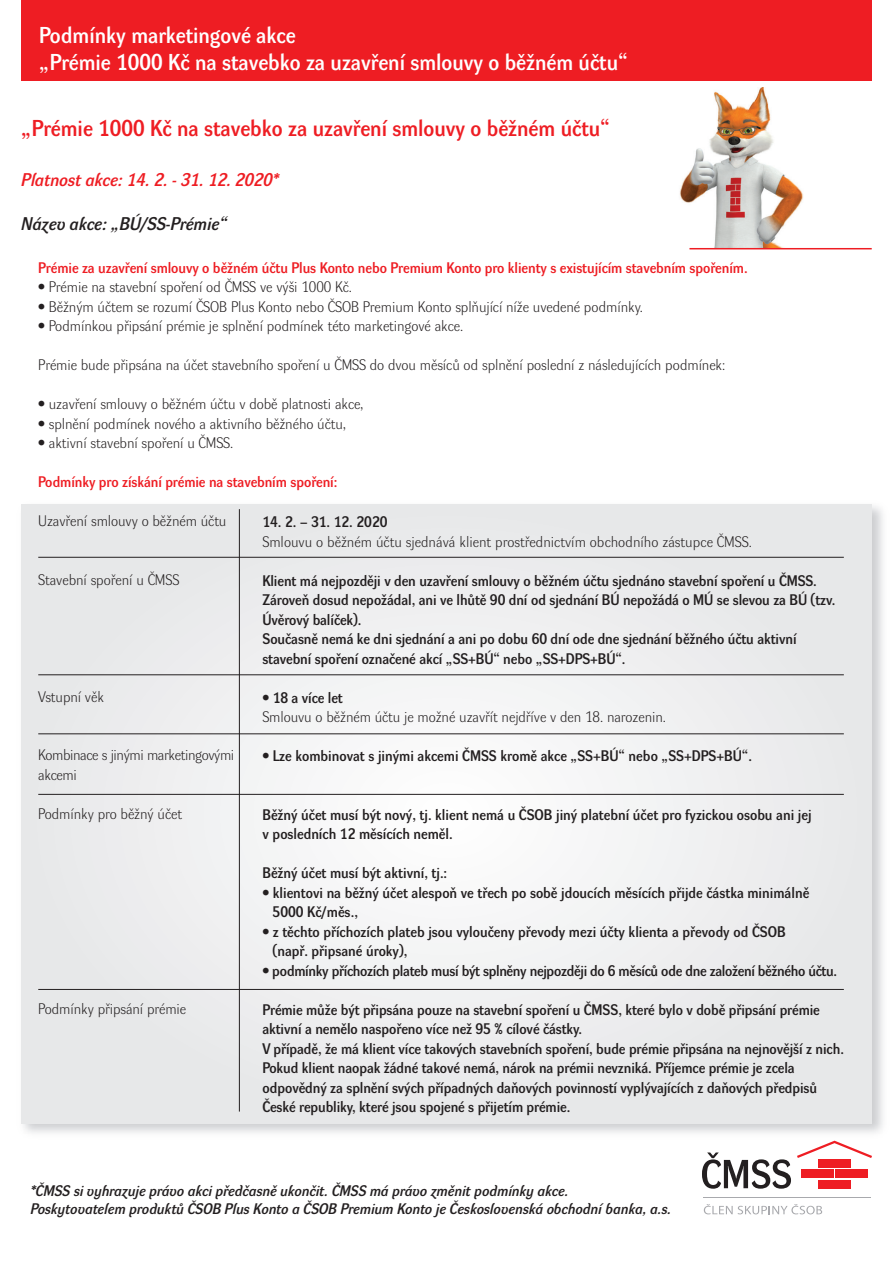
<style>
.page{position:relative;width:893px;height:1263px;background:#fff}
.page>*{position:absolute;margin:0;border:0;box-sizing:border-box;transform-origin:0 0}
.t1{font:22.5px/27px "Dyna Grotesk D";color:#fff}
.t2{font:22.5px "Dyna Grotesk D";color:#ee1d23}
.t3{font:italic 18px "Dyna Grotesk D";color:#ee1d23}
.t4{font:italic 18px "Dyna Grotesk D";color:#231f20}
.t5{font:700 15px/19.5px "Dyna Grotesk L";letter-spacing:-.005em;color:#231f20}
.t6{font:15px "Dyna Grotesk L";letter-spacing:-.005em;color:#231f20}
.t7{font:15px/19.5px "Dyna Grotesk D";color:#231f20}
.t8{font:italic 15px/18px "Dyna Grotesk D";color:#231f20}
.t9{font:700 15px "Dyna Grotesk L";letter-spacing:-.005em;color:#ee1d23}
.t10{font:15px "Dyna Grotesk D";letter-spacing:-.02em;color:#231f20}
.t11{font:15px/19.5px "Dyna Grotesk L";letter-spacing:-.025em;color:#231f20}
.s1{font-family:"Dyna Grotesk L"}
</style>
<div class="page">
<svg style="left:21px;top:505px;width:851px;height:618px"></svg>
<hr style="left:38px;top:557px;width:806px;height:1px;background:#231f20">
<hr style="left:38px;top:674px;width:806px;height:1px;background:#231f20">
<hr style="left:38px;top:733px;width:806px;height:1px;background:#231f20">
<hr style="left:38px;top:794px;width:806px;height:1px;background:#231f20">
<hr style="left:38px;top:989px;width:806px;height:1px;background:#231f20">
<hr style="left:239px;top:509px;width:1px;height:602px;background:#231f20">
<div style="left:21px;top:0;width:851px;height:81px;background:#ee1d23"></div>
<img style="left:680px;top:88px;width:123px;height:160px">
<hr style="left:689px;top:248px;width:183px;height:1px;background:#ee1d23">
<svg style="left:702px;top:1152px;width:89px;height:37px"></svg>
<svg style="left:797px;top:1141px;width:75px;height:17px"></svg>
<div style="left:835px;top:1170px;width:33px;height:8px;background:#ee1d23"></div>
<div style="left:801px;top:1170px;width:32px;height:8px;background:#ee1d23"></div>
<div style="left:818px;top:1159px;width:33px;height:9px;background:#ee1d23"></div>
<div style="left:818px;top:1180px;width:33px;height:8px;background:#ee1d23"></div>
<hr style="left:704px;top:1196px;width:167px;height:1px;background:#a8a9ad">
<svg style="left:704px;top:1204px;width:118px;height:10px"></svg>
<h1 class="t1" style="left:39px;top:23px;width:590px">Podmínky marketingové akce<br>„Prémie 1000 Kč na stavebko za uzavření smlouvy o běžném účtu“</h1>
<h1 class="t2" style="left:21px;top:119px;width:590px">„Prémie 1000 Kč na stavebko za uzavření smlouvy o běžném účtu“</h1>
<p class="t3" style="left:21px;top:170px;width:259px">Platnost akce: 14. 2. - 31. 12. 2020*</p>
<p class="t4" style="left:21px;top:213px;width:207px">Název akce: „BÚ/SS-Prémie“</p>
<p class="t9" style="left:38px;top:259px;width:711px">Prémie za uzavření smlouvy o běžném účtu Plus Konto nebo Premium Konto pro klienty s existujícím stavebním spořením.</p>
<p class="t6" style="left:38px;top:281px;width:315px">• Prémie na stavební spoření od ČMSS ve výši 1000 Kč.</p>
<p class="t6" style="left:38px;top:301px;width:606px">• Běžným účtem se rozumí ČSOB Plus Konto nebo ČSOB Premium Konto splňující níže uvedené podmínky.</p>
<p class="t6" style="left:38px;top:320px;width:426px">• Podmínkou připsání prémie je splnění podmínek této marketingové akce.</p>
<p class="t6" style="left:38px;top:359px;width:688px">Prémie bude připsána na účet stavebního spoření u ČMSS do dvou měsíců od splnění poslední z následujících podmínek:</p>
<p class="t6" style="left:38px;top:398px;width:327px">• uzavření smlouvy o běžném účtu v době platnosti akce,</p>
<p class="t6" style="left:38px;top:418px;width:309px">• splnění podmínek nového a aktivního běžného účtu,</p>
<p class="t6" style="left:38px;top:437px;width:197px">• aktivní stavební spoření u ČMSS.</p>
<p class="t9" style="left:38px;top:473px;width:301px">Podmínky pro získání prémie na stavebním spoření:</p>
<p class="t6" style="left:38px;top:515px;width:190px">Uzavření smlouvy o běžném účtu</p>
<p class="t7" style="left:262px;top:513px;width:127px">14. 2. – 31. 12. 2020</p>
<p class="t6" style="left:262px;top:535px;width:491px">Smlouvu o běžném účtu sjednává klient prostřednictvím obchodního zástupce ČMSS.</p>
<p class="t5" style="left:262px;top:571px;width:574px">Klient má nejpozději v den uzavření smlouvy o běžném účtu sjednáno stavební spoření u ČMSS.<br>Zároveň dosud nepožádal, ani ve lhůtě 90 dní od sjednání BÚ nepožádá o MÚ se slevou za BÚ (tzv.<br>Úvěrový balíček).<br>Současně nemá ke dni sjednání a ani po dobu 60 dní ode dne sjednání běžného účtu aktivní stavební spoření označené akcí „SS+BÚ“ nebo „SS+DPS+BÚ“.</p>
<p class="t5" style="left:262px;top:688px;width:82px">• 18 a více let</p>
<p class="t6" style="left:262px;top:711px;width:405px">Smlouvu o běžném účtu je možné uzavřít nejdříve v den 18. narozenin.</p>
<p class="t7" style="left:262px;top:747px;width:491px"><span class="s1">•</span> Lze kombinovat s jinými akcemi ČMSS kromě akce „SS+BÚ“ nebo „SS+DPS+BÚ“.</p>
<p class="t6" style="left:38px;top:574px;width:143px">Stavební spoření u ČMSS</p>
<p class="t6" style="left:38px;top:691px;width:67px">Vstupní věk</p>
<p class="t11" style="left:38px;top:747px;width:198px">Kombinace s jinými marketingovými akcemi</p>
<p class="t6" style="left:38px;top:808px;width:145px">Podmínky pro běžný účet</p>
<p class="t7" style="left:262px;top:806px;width:551px">Běžný účet musí být nový, tj. klient nemá u ČSOB jiný platební účet pro fyzickou osobu ani jej v posledních 12 měsících neměl.</p>
<p class="t7" style="left:262px;top:864px;width:186px">Běžný účet musí být aktivní, tj.:</p>
<p class="t7" style="left:273px;top:884px;width:538px;text-indent:-10px">• klientovi na běžný účet alespoň ve třech po sobě jdoucích měsících přijde částka minimálně<br>5000 Kč/měs.,</p>
<p class="t7" style="left:273px;top:923px;width:515px;text-indent:-10px">• z těchto příchozích plateb jsou vyloučeny převody mezi účty klienta a převody od ČSOB (např. připsané úroky),</p>
<p class="t10" style="left:262px;top:964px;width:576px">• podmínky příchozích plateb musí být splněny nejpozději do 6 měsíců ode dne založení běžného účtu.</p>
<p class="t5" style="left:262px;top:1000px;width:583px">Prémie může být připsána pouze na stavební spoření u ČMSS, které bylo v době připsání prémie aktivní a nemělo naspořeno více než 95 % cílové částky.<br>V případě, že má klient více takových stavebních spoření, bude prémie připsána na nejnovější z nich.<br>Pokud klient naopak žádné takové nemá, nárok na prémii nevzniká. Příjemce prémie je zcela odpovědný za splnění svých případných daňových povinností vyplývajících z daňových předpisů České republiky, které jsou spojené s přijetím prémie.</p>
<p class="t6" style="left:38px;top:1003px;width:149px">Podmínky připsání prémie</p>
<p class="t8" style="left:31px;top:1181px;width:642px">*ČMSS si vyhrazuje právo akci předčasně ukončit. ČMSS má právo změnit podmínky akce.<br>Poskytovatelem produktů ČSOB Plus Konto a ČSOB Premium Konto je Československá obchodní banka, a.s.</p>
</div>
